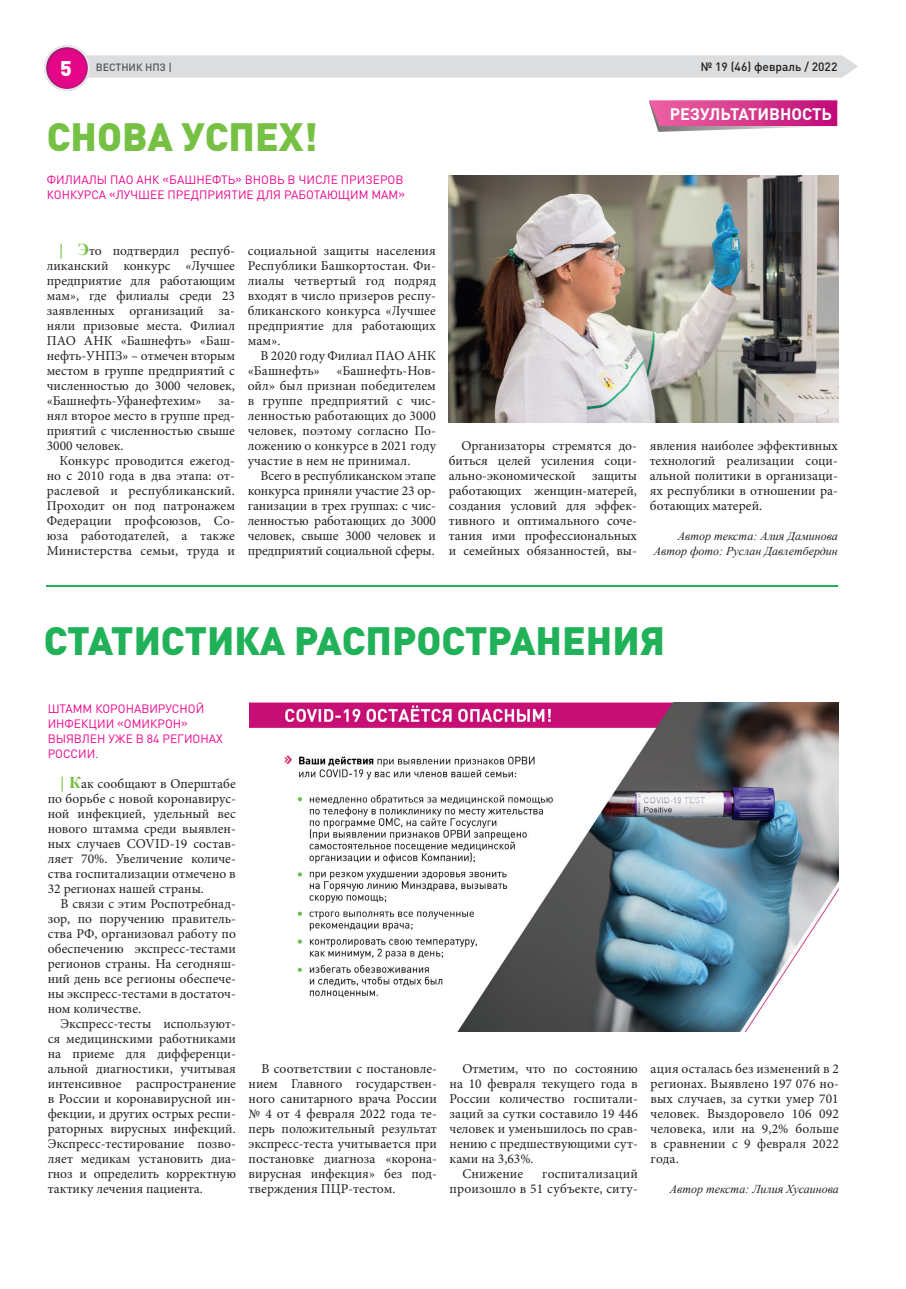
<style>
.page{position:relative;width:906px;height:1289px;background:#fff}
.page>*{position:absolute;margin:0;border:0;box-sizing:border-box;transform-origin:0 0}
.t1{font:900 39px "DIN Pro";color:#21b259}
.t2{font:900 39px "DIN Pro";color:#76c043}
.t3{font:700 16.5px "DIN Pro";color:#fff}
.t4{font:13.5px/15px "Minion Pro";color:#231f20;text-align:justify}
.t5{font:12px/15px "DIN Pro";color:#ed028c}
.t6{font:italic 12px/15px "Times New Roman";color:#231f20;text-align:right}
.t7{font:500 12px "DIN Pro";color:#231f20}
.t8{font:500 10.5px "DIN Pro";color:#545557}
.s1{font-weight:900;font-size:21px;color:#fff}
.s2{font-family:"Times New Roman";font-weight:700;font-size:16.5px;color:#76c043}
</style>
<div class="page">
<svg style="left:44px;top:45px;width:814px;height:46px"></svg>
<img style="left:449px;top:175px;width:389px;height:247px">
<svg style="left:649px;top:100px;width:189px;height:32px;background:#d65a9c"></svg>
<hr style="left:47px;top:585px;width:791px;height:2px;background:#21b259">
<img style="left:249px;top:703px;width:590px;height:328px">
<p class="t8" style="left:60px;top:60px;width:114px"><span class="s1">5</span> ВЕСТНИК НПЗ |</p>
<p class="t7" style="left:701px;top:58px;width:138px">№ 19 (46) февраль / 2022</p>
<h1 class="t2" style="left:47px;top:110px;width:272px">СНОВА УСПЕХ!</h1>
<p class="t5" style="left:47px;top:171px;width:360px">ФИЛИАЛЫ ПАО АНК «БАШНЕФТЬ» ВНОВЬ В ЧИСЛЕ ПРИЗЕРОВ<br>КОНКУРСА «ЛУЧШЕЕ ПРЕДПРИЯТИЕ ДЛЯ РАБОТАЮЩИМ МАМ»</p>
<p class="t3" style="left:669px;top:102px;width:164px">РЕЗУЛЬТАТИВНОСТЬ</p>
<p class="t4" style="left:47px;top:243px;width:190px;text-indent:13px"><span class="s2">| Э</span>то подтвердил респуб&shy;ликанский конкурс «Лучшее предприятие для работающим мам», где филиалы среди 23 заявленных организаций за&shy;няли призовые места. Филиал ПАО АНК «Башнефть» «Баш&shy;нефть-УНПЗ» – отмечен вторым местом в группе предприятий с численностью до 3000 человек, «Башнефть-Уфанефтехим»</p>
<p class="t4" style="left:47px;top:393px;width:190px;text-indent:172px">за&shy;нял второе место в группе пред&shy;приятий с численностью свыше 3000 человек.</p>
<p class="t4" style="left:47px;top:453px;width:190px;text-indent:13px">Конкурс проводится ежегод&shy;но с 2010 года в два этапа: от&shy;раслевой и республиканский.<br>Проходит он под патронажем Федерации профсоюзов, Со&shy;юза работодателей, а также Министерства семьи, труда и</p>
<p class="t4" style="left:248px;top:244px;width:190px">социальной защиты населения Республики Башкортостан. Фи&shy;лиалы четвертый год подряд входят в число призеров респу&shy;бликанского конкурса «Лучшее предприятие для работающих мам».</p>
<p class="t4" style="left:248px;top:348px;width:190px;text-indent:13px">В 2020 году Филиал ПАО АНК «Башнефть» «Башнефть-Нов&shy;ойл» был признан победителем в группе предприятий с чис&shy;ленностью работающих до 3000 человек, поэтому согласно По&shy;ложению о конкурсе в 2021 году участие в нем не принимал.</p>
<p class="t4" style="left:248px;top:468px;width:190px;text-indent:13px">Всего в республиканском этапе конкурса приняли участие 23 ор&shy;ганизации в трех группах: с чис&shy;ленностью работающих до 3000 человек, свыше 3000 человек и предприятий социальной сферы.</p>
<p class="t4" style="left:449px;top:438px;width:190px;text-indent:13px">Организаторы стремятся до&shy;биться целей усиления соци&shy;ально-экономической защиты работающих женщин-матерей, создания условий для эффек&shy;тивного и оптимального соче&shy;тания ими профессиональных и семейных обязанностей, вы-</p>
<p class="t4" style="left:649px;top:438px;width:190px">явления наиболее эффективных технологий реализации соци&shy;альной политики в организаци&shy;ях республики в отношении ра&shy;ботающих матерей.</p>
<p class="t6" style="left:654px;top:528px;width:185px">Автор текста: Алия Даминова<br>Автор фото: Руслан Давлетбердин</p>
<h1 class="t1" style="left:44px;top:615px;width:622px">СТАТИСТИКА РАСПРОСТРАНЕНИЯ</h1>
<p class="t5" style="left:48px;top:700px;width:177px">ШТАММ КОРОНАВИРУСНОЙ<br>ИНФЕКЦИИ «ОМИКРОН»<br>ВЫЯВЛЕН УЖЕ В 84 РЕГИОНАХ<br>РОССИИ.</p>
<p class="t4" style="left:48px;top:776px;width:190px;text-indent:13px"><span class="s2">| К</span>ак сообщают в Оперштабе по борьбе с новой коронавирус&shy;ной инфекцией, удельный вес нового штамма среди выявлен&shy;ных случаев COVID-19 состав&shy;ляет 70%. Увеличение количе&shy;ства госпитализации отмечено в 32 регионах нашей страны.</p>
<p class="t4" style="left:48px;top:896px;width:190px;text-indent:13px">В связи с этим Роспотребнад&shy;зор, по поручению правитель&shy;ства РФ, организовал работу по обеспечению экспресс-тестами регионов страны. На сегодняш&shy;ний день все регионы обеспече&shy;ны экспресс-тестами в достаточ&shy;ном количестве.</p>
<p class="t4" style="left:48px;top:1016px;width:190px;text-indent:13px">Экспресс-тесты используют&shy;ся медицинскими работниками на приеме для дифференци&shy;альной диагностики, учитывая интенсивное распространение в России и коронавирусной ин&shy;фекции, и других острых респи&shy;раторных вирусных инфекций.<br>Экспресс-тестирование позво&shy;ляет медикам установить диа&shy;гноз и определить корректную тактику лечения пациента.</p>
<p class="t4" style="left:249px;top:1061px;width:190px;text-indent:13px">В соответствии с постановле&shy;нием Главного государствен&shy;ного санитарного врача России № 4 от 4 февраля 2022 года те&shy;перь положительный результат экспресс-теста учитывается при постановке диагноза «корона&shy;вирусная инфекция» без под&shy;тверждения ПЦР-тестом.</p>
<p class="t4" style="left:462px;top:1061px;width:177px">Отметим, что по состоянию</p>
<p class="t4" style="left:449px;top:1076px;width:190px">на 10 февраля текущего года в</p>
<p class="t4" style="left:449px;top:1091px;width:190px">России количество госпитали-</p>
<p class="t4" style="left:449px;top:1106px;width:190px">заций за сутки составило 19 446</p>
<p class="t4" style="left:449px;top:1121px;width:190px">человек и уменьшилось по срав-</p>
<p class="t4" style="left:449px;top:1136px;width:190px">нению с предшествующими сут-</p>
<p class="t4" style="left:449px;top:1151px;width:86px">ками на 3,63%.</p>
<p class="t4" style="left:462px;top:1166px;width:62px">Снижение</p>
<p class="t4" style="left:449px;top:1166px;width:190px;text-align:right">госпитализаций<br>произошло в 51 субъекте, ситу-</p>
<p class="t4" style="left:650px;top:1061px;width:190px">ация осталась без изменений в 2 регионах. Выявлено 197 076 но&shy;вых случаев, за сутки умер 701 человек. Выздоровело 106 092 человека, или на 9,2% больше в сравнении с 9 февраля 2022 года.</p>
<p class="t6" style="left:670px;top:1181px;width:170px">Автор текста: Лилия Хусаинова</p>
</div>
